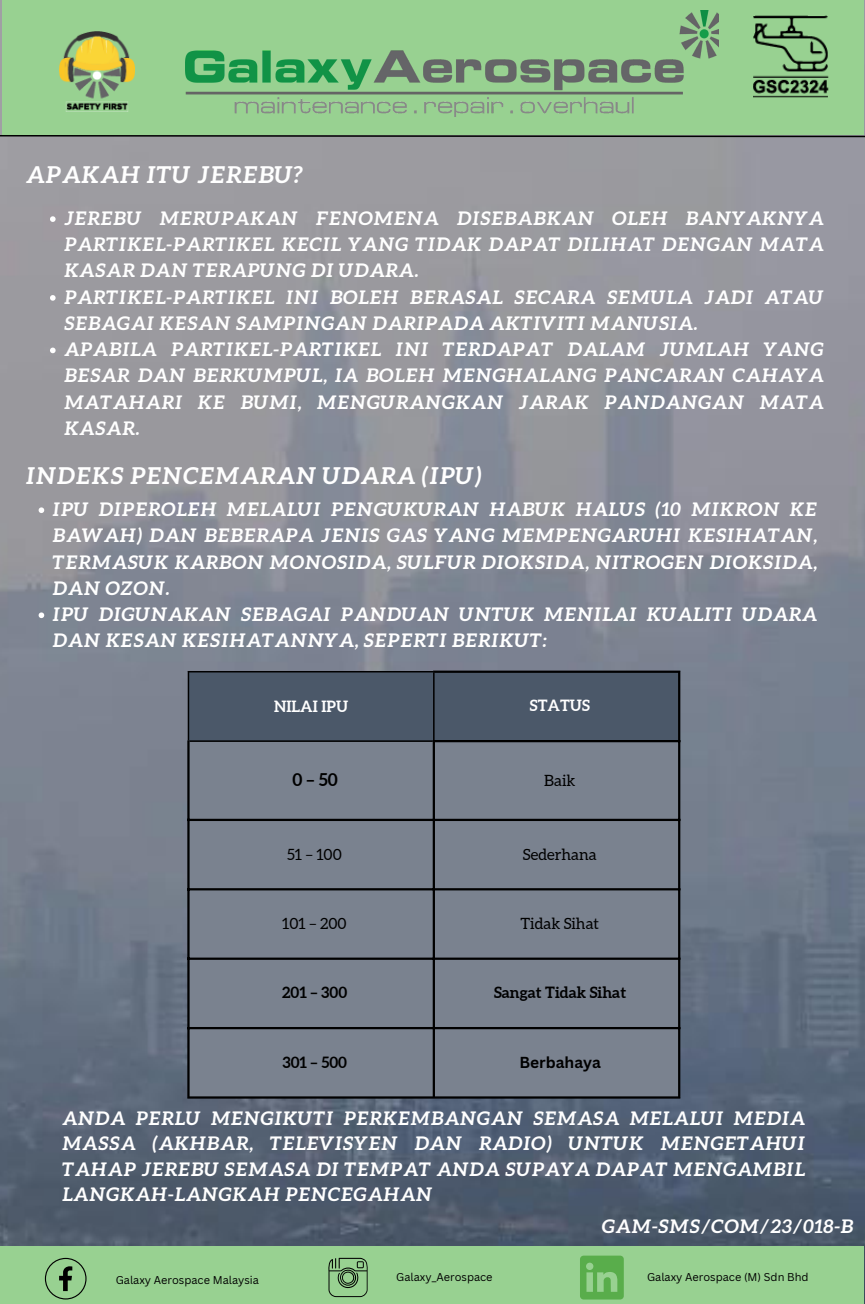
<style>
.page{position:relative;width:865px;height:1304px;background:#fff}
.page>*{position:absolute;margin:0;border:0;box-sizing:border-box;transform-origin:0 0}
.t1{font:italic 700 23.35px "Aleo";letter-spacing:.015em;color:#fff}
.t2{font:italic 700 18.85px/26.2px "Aleo";letter-spacing:.015em;color:#fff;text-align:justify}
.t3{font:700 17.5px "Aleo";color:#000}
.t4{font:15.5px "Aleo";color:#000}
.t5{font:700 15.5px "Aleo";color:#000}
.t6{font:700 15.5px "Aleo";color:#fff}
.t7{font:700 15.5px "Canva Sans";color:#000}
.t8{font:11px "Canva Sans";color:#000}
</style>
<div class="page">
<img style="left:0;top:0;width:865px;height:1304px">
<div style="left:2px;top:0;width:861px;height:135px;background:#98d191"></div>
<img style="left:185px;top:10px;width:533px;height:107px">
<img style="left:753px;top:16px;width:76px;height:82px">
<img style="left:59px;top:32px;width:75px;height:80px">
<svg style="left:0;top:134px;width:865px;height:4px"></svg>
<div style="left:0;top:1246px;width:863px;height:58px;background:#98d191"></div>
<svg style="left:45px;top:1258px;width:42px;height:41px"></svg>
<svg style="left:328px;top:1258px;width:40px;height:39px"></svg>
<svg style="left:580px;top:1256px;width:44px;height:43px"></svg>
<div style="left:189px;top:672px;width:489px;height:68px;background:#4b5869"></div>
<div style="left:190px;top:742px;width:488px;height:354px;background:#7a828f"></div>
<hr style="left:188px;top:672px;width:1px;height:68px;background:#000">
<hr style="left:433px;top:673px;width:1px;height:67px;background:#000">
<hr style="left:188px;top:671px;width:245px;height:1px;background:#000">
<hr style="left:190px;top:740px;width:243px;height:2px;background:#000">
<hr style="left:187px;top:740px;width:3px;height:356px;background:#000">
<hr style="left:433px;top:742px;width:2px;height:354px;background:#000">
<hr style="left:678px;top:673px;width:2px;height:423px;background:#000">
<hr style="left:433px;top:671px;width:247px;height:2px;background:#000">
<hr style="left:433px;top:740px;width:247px;height:2px;background:#000">
<hr style="left:187px;top:819px;width:493px;height:2px;background:#000">
<hr style="left:187px;top:888px;width:493px;height:2px;background:#000">
<hr style="left:187px;top:957px;width:493px;height:3px;background:#000">
<hr style="left:187px;top:1027px;width:493px;height:2px;background:#000">
<hr style="left:187px;top:1096px;width:493px;height:3px;background:#000">
<svg style="left:39px;top:507px;width:5px;height:6px"></svg>
<svg style="left:39px;top:612px;width:5px;height:6px"></svg>
<svg style="left:50px;top:216px;width:6px;height:6px"></svg>
<svg style="left:50px;top:295px;width:6px;height:6px"></svg>
<svg style="left:50px;top:348px;width:6px;height:5px"></svg>
<p class="t1" style="left:26px;top:161px;width:279px">APAKAH ITU JEREBU?</p>
<p class="t2" style="left:64px;top:205px;width:761px">JEREBU MERUPAKAN FENOMENA DISEBABKAN OLEH BANYAKNYA PARTIKEL-PARTIKEL KECIL YANG TIDAK DAPAT DILIHAT DENGAN MATA KASAR DAN TERAPUNG DI UDARA.</p>
<p class="t2" style="left:64px;top:284px;width:761px">PARTIKEL-PARTIKEL INI BOLEH BERASAL SECARA SEMULA JADI ATAU<br>SEBAGAI KESAN SAMPINGAN DARIPADA AKTIVITI MANUSIA.</p>
<p class="t2" style="left:64px;top:336px;width:761px">APABILA PARTIKEL-PARTIKEL INI TERDAPAT DALAM JUMLAH YANG BESAR DAN BERKUMPUL, IA BOLEH MENGHALANG PANCARAN CAHAYA MATAHARI KE BUMI, MENGURANGKAN JARAK PANDANGAN MATA KASAR.</p>
<p class="t1" style="left:26px;top:462px;width:457px">INDEKS PENCEMARAN UDARA (IPU)</p>
<p class="t2" style="left:53px;top:496px;width:766px">IPU DIPEROLEH MELALUI PENGUKURAN HABUK HALUS (10 MIKRON KE BAWAH) DAN BEBERAPA JENIS GAS YANG MEMPENGARUHI KESIHATAN, TERMASUK KARBON MONOSIDA, SULFUR DIOKSIDA, NITROGEN DIOKSIDA, DAN OZON.</p>
<p class="t2" style="left:53px;top:601px;width:766px">IPU DIGUNAKAN SEBAGAI PANDUAN UNTUK MENILAI KUALITI UDARA<br>DAN KESAN KESIHATANNYA, SEPERTI BERIKUT:</p>
<p class="t6" style="left:274px;top:697px;width:76px">NILAI IPU</p>
<p class="t6" style="left:530px;top:697px;width:61px">STATUS</p>
<p class="t3" style="left:293px;top:770px;width:47px">0–50</p>
<p class="t4" style="left:544px;top:771px;width:33px">Baik</p>
<p class="t4" style="left:287px;top:845px;width:56px">51 – 100</p>
<p class="t4" style="left:523px;top:845px;width:75px">Sederhana</p>
<p class="t4" style="left:282px;top:915px;width:66px">101 – 200</p>
<p class="t4" style="left:520px;top:915px;width:80px">Tidak Sihat</p>
<p class="t5" style="left:282px;top:984px;width:66px">201 – 300</p>
<p class="t5" style="left:494px;top:984px;width:134px">Sangat Tidak Sihat</p>
<p class="t5" style="left:282px;top:1053px;width:66px">301 – 500</p>
<p class="t7" style="left:519px;top:1052px;width:83px">Berbahaya</p>
<p class="t2" style="left:62px;top:1105px;width:745px;line-height:25.5px">ANDA PERLU MENGIKUTI PERKEMBANGAN SEMASA MELALUI MEDIA MASSA (AKHBAR, TELEVISYEN DAN RADIO) UNTUK MENGETAHUI TAHAP JEREBU SEMASA DI TEMPAT ANDA SUPAYA DAPAT MENGAMBIL LANGKAH-LANGKAH PENCEGAHAN</p>
<p class="t2" style="left:602px;top:1212px;width:253px">GAM-SMS/COM/23/018-B</p>
<p class="t8" style="left:116px;top:1272px;width:145px">Galaxy Aerospace Malaysia</p>
<p class="t8" style="left:396px;top:1270px;width:98px">Galaxy_Aerospace</p>
<p class="t8" style="left:647px;top:1270px;width:163px">Galaxy Aerospace (M) Sdn Bhd</p>
</div>
